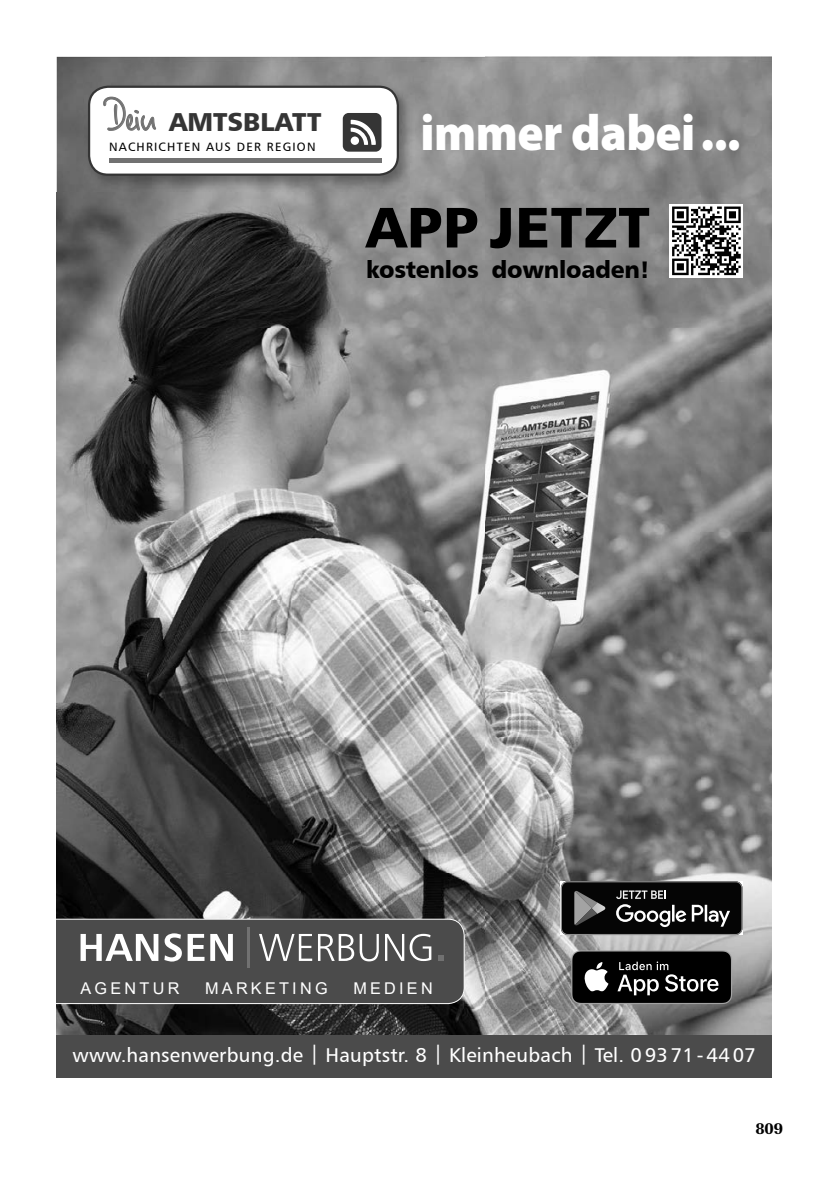
<style>
.page{position:relative;width:840px;height:1191px;background:#fff}
.page>*{position:absolute;margin:0;border:0;box-sizing:border-box;transform-origin:0 0}
.t1{font:57px "Humanist 777 BT Black B";letter-spacing:.01em;color:#000}
.t2{font:900 51px "Myriad Pro";letter-spacing:-.01em;color:#fff;scale:.95 1}
.t3{font:47.6px "EVELYN HAND 1";color:#717171}
.t4{font:26px "Humanist 777 BT Black B";color:#353535}
.t5{font:24px "Humanist 777 BT Black B";letter-spacing:-.01em;color:#000}
.t6{font:20px "Humanist 777 BT Roman B";letter-spacing:.01em;color:#fff}
.t7{font:16.2px "Arial";letter-spacing:.2em;color:#fff}
.t8{font:700 expanded 16px "Imperial URW";color:#000}
.t9{font:12px "Humanist 777 BT Roman B";letter-spacing:.1em;color:#000}
</style>
<div class="page">
<img style="left:57px;top:57px;width:714px;height:978px">
<div style="left:57px;top:1035px;width:714px;height:42px;background:#4b4b4b"></div>
<svg style="left:57px;top:918px;width:407px;height:86px;background:#5f5f5f"></svg>
<img style="left:84px;top:82px;width:330px;height:109px">
<div style="left:89px;top:87px;width:308px;height:88px;background:#fff;border-radius:19px"></div>
<div style="left:88px;top:86px;width:311px;height:90px;border:2px solid #353535;border-radius:19px"></div>
<hr style="left:109px;top:158px;width:272px;height:4px;background:#717171">
<svg style="left:103px;top:96px;width:53px;height:35px"></svg>
<svg style="left:342px;top:113px;width:39px;height:39px"></svg>
<svg style="left:560px;top:881px;width:182px;height:54px;background:#2e2e2e"></svg>
<svg style="left:571px;top:950px;width:160px;height:54px;background:#2d2d2d"></svg>
<svg style="left:669px;top:204px;width:73px;height:73px"></svg>
<svg style="left:671px;top:206px;width:69px;height:69px"></svg>
<h3 class="t3" style="left:105px;top:86px;width:52px">Dein</h3>
<h3 class="t4" style="left:169px;top:105px;width:154px">AMTSBLATT</h3>
<p class="t9" style="left:109px;top:139px;width:208px">NACHRICHTEN AUS DER REGION</p>
<h2 class="t2" style="left:420px;top:99px;width:338px">immer dabei ...</h2>
<h1 class="t1" style="left:366px;top:191px;width:285px">APP JETZT</h1>
<p class="t5" style="left:366px;top:254px;width:285px">kostenlos downloaden!</p>
<p class="t7" style="left:80px;top:977px;width:100px">AGENTUR</p>
<p class="t7" style="left:205px;top:977px;width:124px">MARKETING</p>
<p class="t7" style="left:353px;top:977px;width:81px">MEDIEN</p>
<p class="t6" style="left:73px;top:1042px;width:684px">www.hansenwerbung.de | Hauptstr. 8 | Kleinheubach | Tel. 0 93 71 - 44 07</p>
<p class="t8" style="left:755px;top:1119px;width:29px">809</p>
</div>
